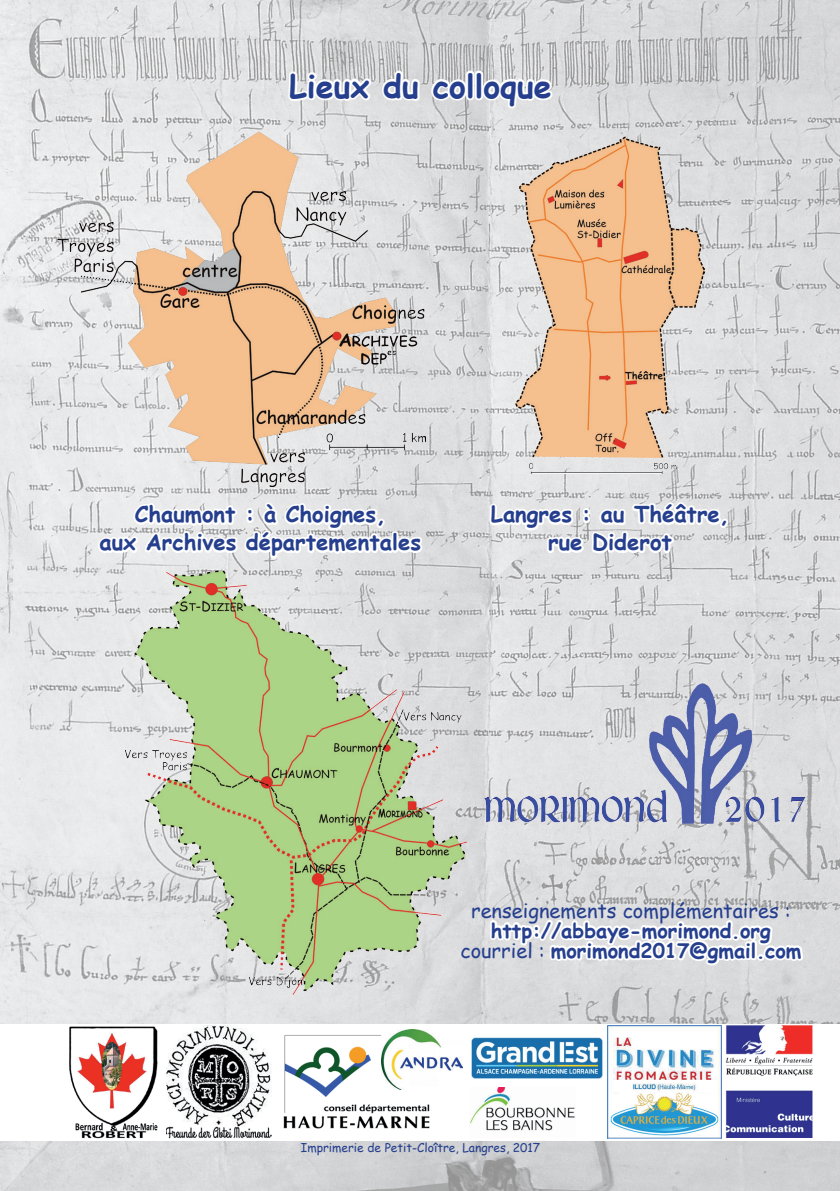
<style>
.page{position:relative;width:840px;height:1191px;background:#fff}
.page>*{position:absolute;margin:0;border:0;box-sizing:border-box;transform-origin:0 0}
.t1{font:700 32px "Comic Sans MS";color:#253f8e}
.t2{font:700 22px/28px "Comic Sans MS";color:#253f8e;text-align:center}
.t3{font:700 20px/20px "Comic Sans MS";color:#253f8e;text-align:center}
.t4{font:20px "Comic Sans MS";color:#253f8e}
.t5{font:12px "Comic Sans MS";color:#253f8e}
.s1{font-weight:400}
</style>
<div class="page">
<img style="left:0;top:0;width:839px;height:1191px">
<div style="left:0;top:1024px;width:839px;height:116px;background:#fff"></div>
<img style="left:283px;top:1035px;width:147px;height:94px">
<img style="left:725px;top:1025px;width:88px;height:112px">
<img style="left:125px;top:571px;width:341px;height:424px">
<img style="left:57px;top:131px;width:368px;height:355px">
<img style="left:514px;top:136px;width:190px;height:317px">
<img style="left:473px;top:675px;width:341px;height:164px">
<svg style="left:285px;top:68px;width:88px;height:157px"></svg>
<svg style="left:379px;top:67px;width:175px;height:71px"></svg>
<svg style="left:95px;top:453px;width:330px;height:207px"></svg>
<svg style="left:486px;top:453px;width:245px;height:198px"></svg>
<img style="left:69px;top:1026px;width:89px;height:112px">
<img style="left:166px;top:1025px;width:105px;height:113px">
<svg style="left:486px;top:916px;width:320px;height:89px"></svg>
<img style="left:470px;top:1087px;width:105px;height:44px">
<img style="left:381px;top:1029px;width:81px;height:60px">
<img style="left:471px;top:1037px;width:132px;height:42px">
<img style="left:607px;top:1025px;width:114px;height:113px">
<h1 class="t1" style="left:289px;top:62px;width:264px">Lieux du colloque</h1>
<p class="t2" style="left:99px;top:499px;width:323px">Chaumont : à Choignes,<br>aux Archives départementales</p>
<p class="t2" style="left:490px;top:499px;width:240px">Langres : au Théâtre, rue Diderot</p>
<p class="t4" style="left:471px;top:895px;width:321px">renseignements complémentaires :</p>
<p class="t3" style="left:460px;top:919px;width:342px">http://abbaye-morimond.org <span class="s1">courriel :</span> morimond2017@gmail.com</p>
<p class="t5" style="left:300px;top:1139px;width:241px">Imprimerie de Petit-Cloître, Langres, 2017</p>
</div>
